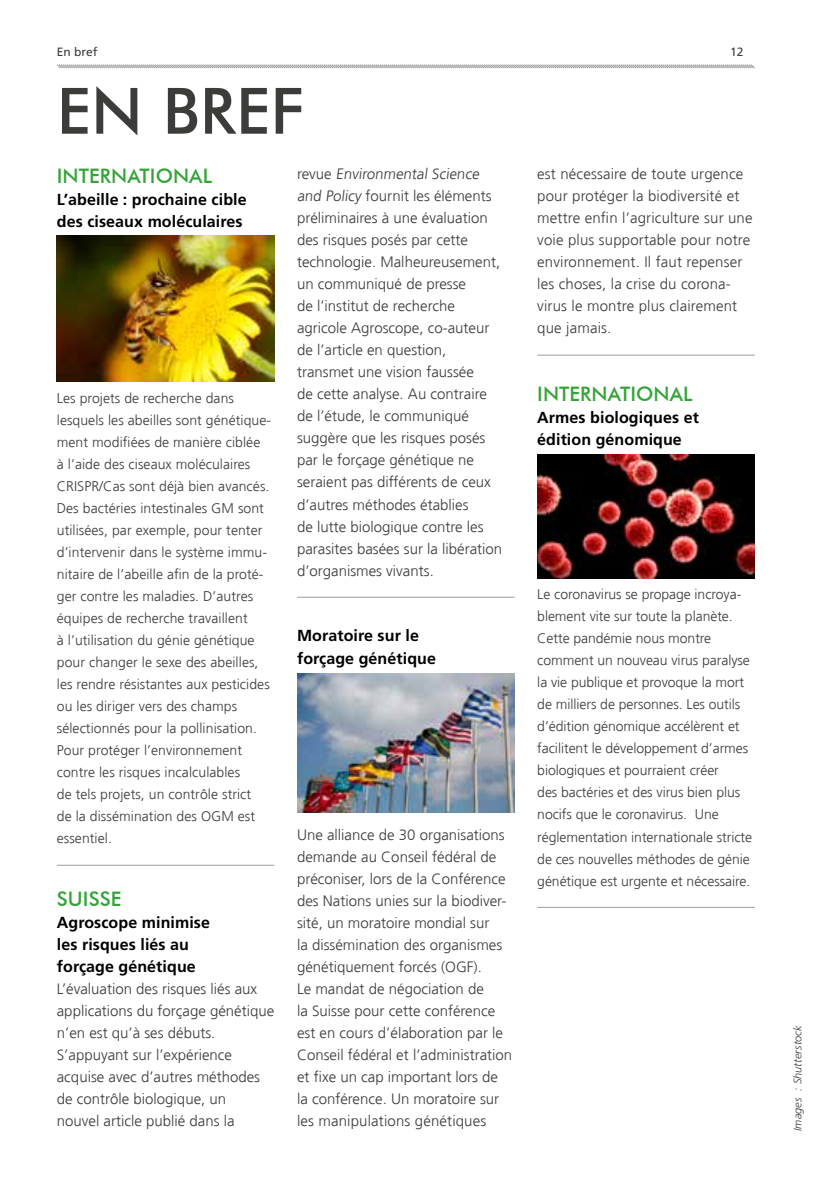
<style>
.page{position:relative;width:840px;height:1191px;background:#fff}
.page>*{position:absolute;margin:0;border:0;box-sizing:border-box;transform-origin:0 0}
.t1{font:500 64px "Futura BT";letter-spacing:.005em;color:#3c3c3b}
.t2{font:500 20px "Futura BT";letter-spacing:.005em;color:#32a536}
.t3{font:700 16px/22px "Frutiger LT Std";letter-spacing:.005em;color:#000}
.t4{font:300 15px/22px "Frutiger";color:#3c3c3b}
.t5{font:300 14px/22px "Frutiger";letter-spacing:.005em;color:#3c3c3b}
.t6{font:12px "Frutiger";color:#3c3c3b}
.t7{font:11px "Frutiger Light 2";letter-spacing:.005em;color:#3c3c3b}
</style>
<div class="page">
<img style="left:57px;top:236px;width:217px;height:145px">
<img style="left:537px;top:454px;width:217px;height:124px">
<img style="left:297px;top:673px;width:217px;height:140px">
<hr style="left:57px;top:865px;width:217px;height:1px;background:#9d9d9c">
<hr style="left:297px;top:597px;width:217px;height:1px;background:#9d9d9c">
<hr style="left:537px;top:355px;width:217px;height:1px;background:#9d9d9c">
<hr style="left:537px;top:907px;width:217px;height:1px;background:#9d9d9c">
<svg style="left:57px;top:64px;width:698px;height:5px"></svg>
<p class="t6" style="left:57px;top:45px;width:42px">En bref</p>
<p class="t6" style="left:729px;top:44px;width:15px">12</p>
<p class="t1" style="left:57px;top:72px;width:249px">EN BREF</p>
<p class="t2" style="left:57px;top:164px;width:157px">INTERNATIONAL</p>
<p class="t3" style="left:57px;top:189px;width:191px">L’abeille : prochaine cible des ciseaux moléculaires</p>
<p class="t4" style="left:297px;top:163px;width:207px">revue Environmental Science and Policy fournit les éléments préliminaires à une évaluation des risques posés par cette technologie. Malheureusement, un communiqué de presse<br>de l’institut de recherche agricole Agroscope, co-auteur de l’article en question, transmet une vision faussée<br>de cette analyse. Au contraire de l’étude, le communiqué suggère que les risques posés par le forçage génétique ne seraient pas différents de ceux d’autres méthodes établies<br>de lutte biologique contre les parasites basées sur la libération d’organismes vivants.</p>
<p class="t5" style="left:57px;top:388px;width:216px">Les projets de recherche dans lesquels les abeilles sont génétique&shy;ment modifiées de manière ciblée<br>à l’aide des ciseaux moléculaires CRISPR/Cas sont déjà bien avancés.<br>Des bactéries intestinales GM sont utilisées, par exemple, pour tenter d’intervenir dans le système immu&shy;nitaire de l’abeille afin de la proté&shy;ger contre les maladies. D’autres équipes de recherche travaillent<br>à l’utilisation du génie génétique pour changer le sexe des abeilles, les rendre résistantes aux pesticides ou les diriger vers des champs sélectionnés pour la pollinisation.<br>Pour protéger l’environnement contre les risques incalculables<br>de tels projets, un contrôle strict<br>de la dissémination des OGM est essentiel.</p>
<p class="t3" style="left:297px;top:625px;width:140px">Moratoire sur le forçage génétique</p>
<p class="t4" style="left:297px;top:823px;width:217px">Une alliance de 30 organisations demande au Conseil fédéral de préconiser, lors de la Conférence des Nations unies sur la biodiver&shy;sité, un moratoire mondial sur<br>la dissémination des organismes génétiquement forcés (OGF).<br>Le mandat de négociation de<br>la Suisse pour cette conférence est en cours d’élaboration par le<br>Conseil fédéral et l’administration et fixe un cap important lors de la conférence. Un moratoire sur les manipulations génétiques</p>
<p class="t2" style="left:57px;top:886px;width:66px">SUISSE</p>
<p class="t3" style="left:57px;top:911px;width:155px">Agroscope minimise les risques liés au forçage génétique</p>
<p class="t4" style="left:57px;top:977px;width:219px">L’évaluation des risques liés aux applications du forçage génétique n’en est qu’à ses débuts.<br>S’appuyant sur l’expérience acquise avec d’autres méthodes de contrôle biologique, un<br>nouvel article publié dans la</p>
<p class="t4" style="left:537px;top:163px;width:217px">est nécessaire de toute urgence pour protéger la biodiversité et mettre enfin l’agriculture sur une voie plus supportable pour notre environnement. Il faut repenser les choses, la crise du corona&shy;virus le montre plus clairement que jamais.</p>
<p class="t2" style="left:537px;top:382px;width:157px">INTERNATIONAL</p>
<p class="t3" style="left:537px;top:407px;width:163px">Armes biologiques et édition génomique</p>
<p class="t5" style="left:537px;top:584px;width:216px">Le coronavirus se propage incroya&shy;blement vite sur toute la planète.<br>Cette pandémie nous montre comment un nouveau virus paralyse la vie publique et provoque la mort de milliers de personnes. Les outils d’édition génomique accélèrent et facilitent le développement d’armes biologiques et pourraient créer<br>des bactéries et des virus bien plus nocifs que le coronavirus. Une réglementation internationale stricte de ces nouvelles méthodes de génie génétique est urgente et nécessaire.</p>
<p class="t7" style="left:790px;top:1131px;width:108px;rotate:-90deg">Images : Shutterstock</p>
</div>
